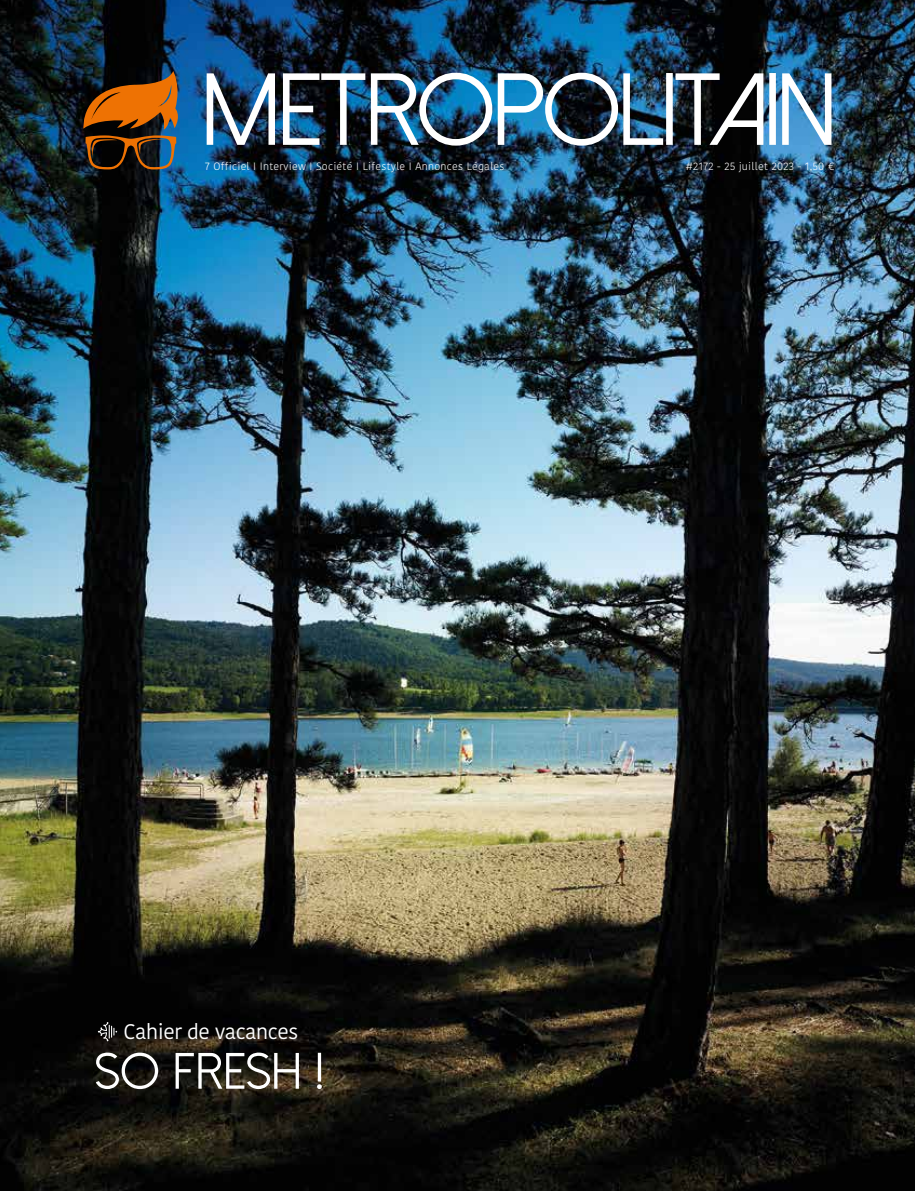
<style>
.page{position:relative;width:915px;height:1191px;background:#fff}
.page>*{position:absolute;margin:0;border:0;box-sizing:border-box;transform-origin:0 0}
.t1{font:51px "Dolce Vita";letter-spacing:.03em;color:#fff}
.t2{font:21px "Kohinoor Bangla";letter-spacing:-.02em;color:#fff}
.t3{font:300 10.65px "Kohinoor Bangla";letter-spacing:.025em;color:#fff}
</style>
<div class="page">
<img style="left:0;top:0;width:914px;height:1191px">
<img style="left:206px;top:73px;width:625px;height:73px">
<svg style="left:79px;top:71px;width:103px;height:58px;background:#814814"></svg>
<svg style="left:85px;top:135px;width:91px;height:34px;background:#43311f"></svg>
<svg style="left:98px;top:1022px;width:19px;height:19px"></svg>
<p class="t3" style="left:205px;top:159px;width:301px">7 Officiel I Interview I Société I Lifestyle I Annonces Légales</p>
<p class="t3" style="left:685px;top:158px;width:150px">#2172 - 25 juillet 2023 - 1,50 €</p>
<h2 class="t2" style="left:123px;top:1016px;width:176px">Cahier de vacances</h2>
<h1 class="t1" style="left:95px;top:1045px;width:229px">SO FRESH !</h1>
</div>
